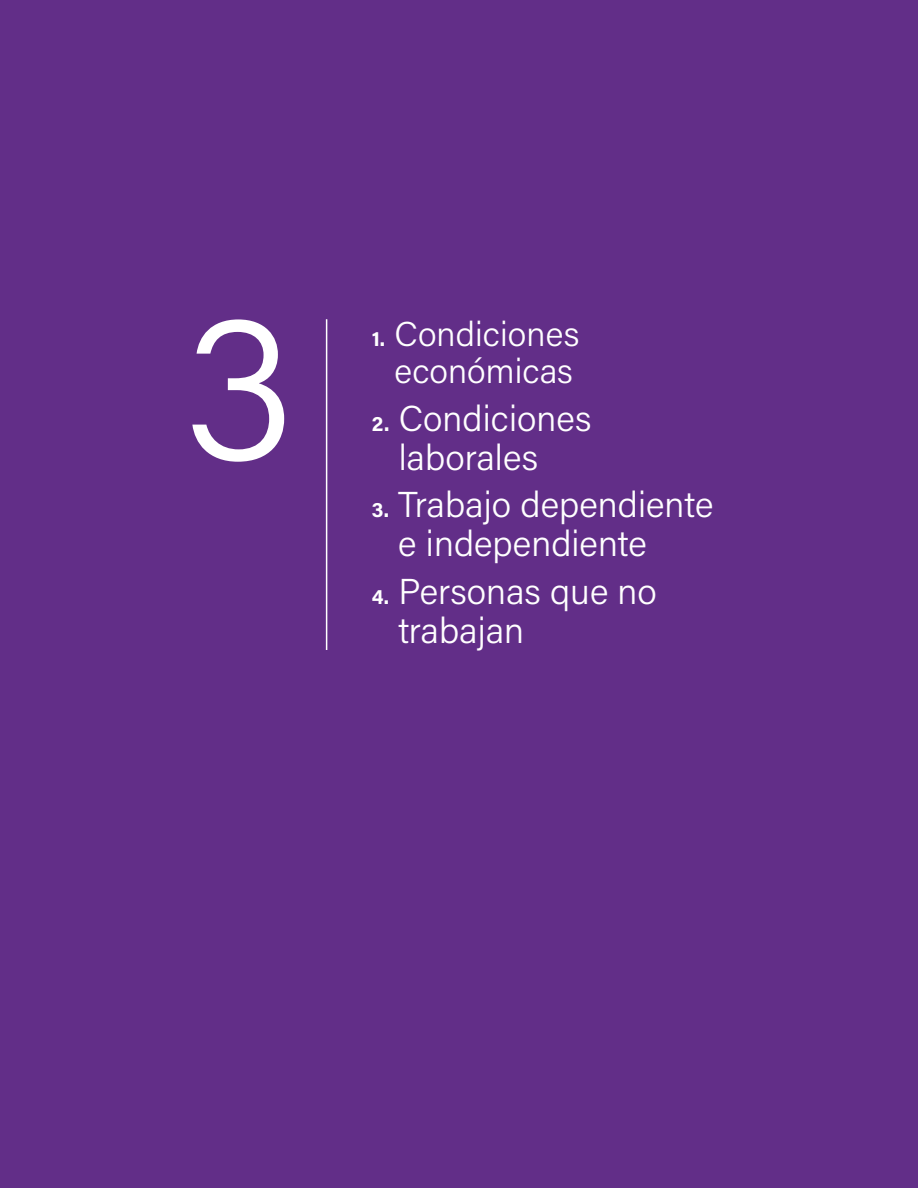
<style>
.page{position:relative;width:918px;height:1188px;background:#622e88}
.page>*{position:absolute;margin:0;border:0;box-sizing:border-box;transform-origin:0 0}
.t1{font:208.65px "Acumin Variable Concept";color:#fff}
.t2{font:36px/39px "Acumin Variable Concept";color:#fff}
.t3{font:34.5px/37.5px "Acumin Variable Concept";color:#fff;text-align:center}
.s1{font-size:21px}
</style>
<div class="page">
<hr style="left:326px;top:319px;width:1px;height:331px;background:#fff">
<h1 class="t1" style="left:182px;top:243px;width:116px">3</h1>
<p class="t3" style="left:372px;top:314px;width:209px"><span class="s1">1.</span> Condiciones económicas</p>
<p class="t2" style="left:399px;top:397px;width:195px;text-indent:-27px"><span class="s1">2.</span> Condiciones laborales</p>
<p class="t2" style="left:398px;top:484px;width:317px;text-indent:-26px"><span class="s1">3.</span> Trabajo dependiente e independiente</p>
<p class="t2" style="left:398px;top:570px;width:260px;text-indent:-27px"><span class="s1">4.</span> Personas que no trabajan</p>
</div>
